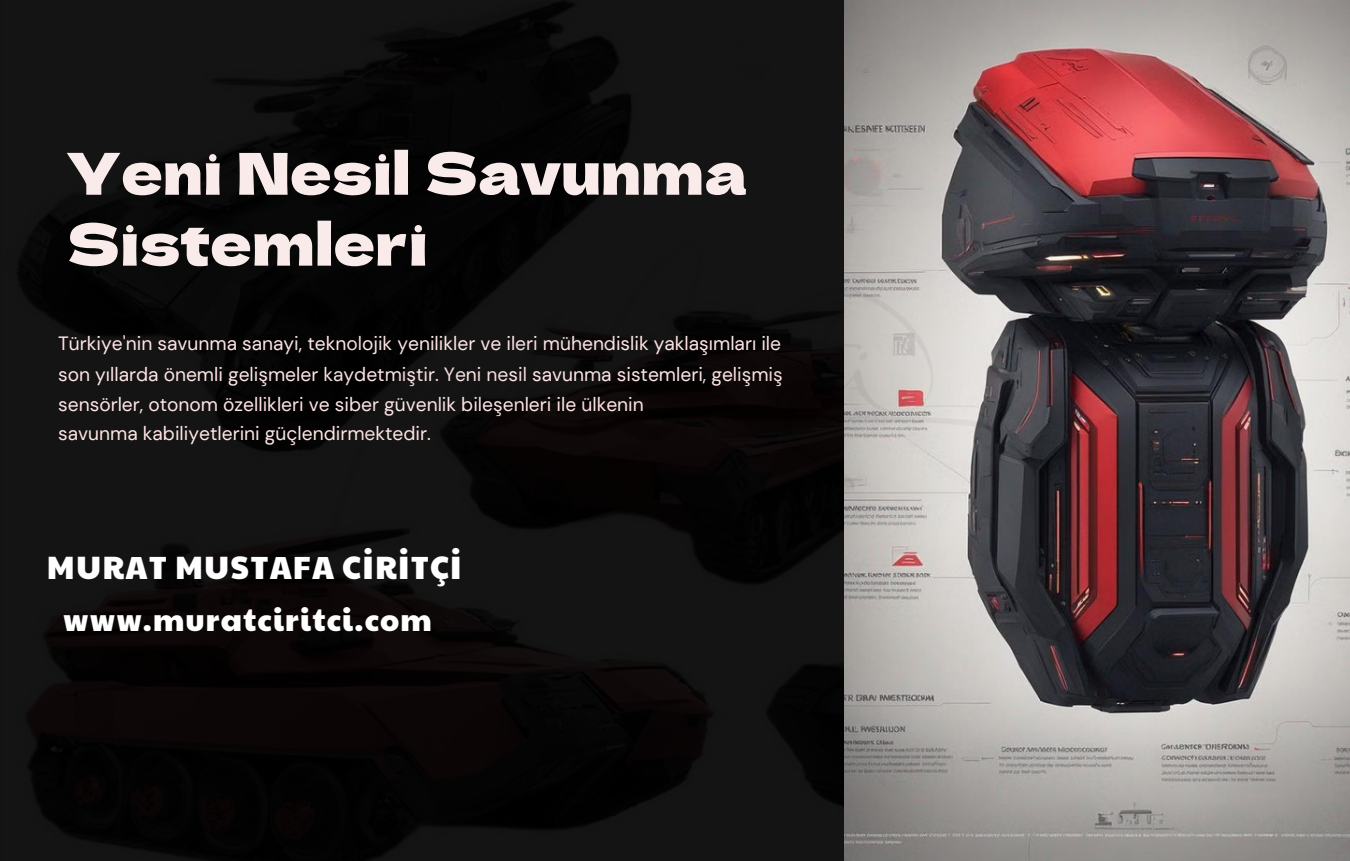
<style>
.page{position:relative;width:1350px;height:861px;background:#fff}
.page>*{position:absolute;margin:0;border:0;box-sizing:border-box;transform-origin:0 0}
.t1{font:57.6px/70.8px "Dela Gothic One";color:#faebeb}
.t2{font:31.65px "Paytone One";letter-spacing:.035em;color:#fff}
.t3{font:30.6px "Paytone One";letter-spacing:.035em;color:#fff}
.t4{font:19.2px/30.3px "DM Sans";color:#ffe5e5;text-align:justify}
</style>
<div class="page">
<img style="left:0;top:0;width:844px;height:861px">
<img style="left:844px;top:0;width:506px;height:861px">
<img style="left:252px;top:19px;width:756px;height:756px">
<p class="t1" style="left:67px;top:134px;width:682px">Yeni Nesil Savunma<br>Sistemleri</p>
<p class="t4" style="left:58px;top:328px;width:726px">Türkiye'nin savunma sanayi, teknolojik yenilikler ve ileri mühendislik yaklaşımları ile son yıllarda önemli gelişmeler kaydetmiştir. Yeni nesil savunma sistemleri, gelişmiş sensörler, otonom özellikleri ve siber güvenlik bileşenleri ile ülkenin</p>
<h1 class="t4" style="left:58px;top:418px;width:374px">savunma kabiliyetlerini güçlendirmektedir.</h1>
<h2 class="t2" style="left:47px;top:543px;width:416px">MURAT MUSTAFA CİRİTÇİ</h2>
<p class="t3" style="left:63px;top:596px;width:370px">www.muratciritci.com</p>
</div>
